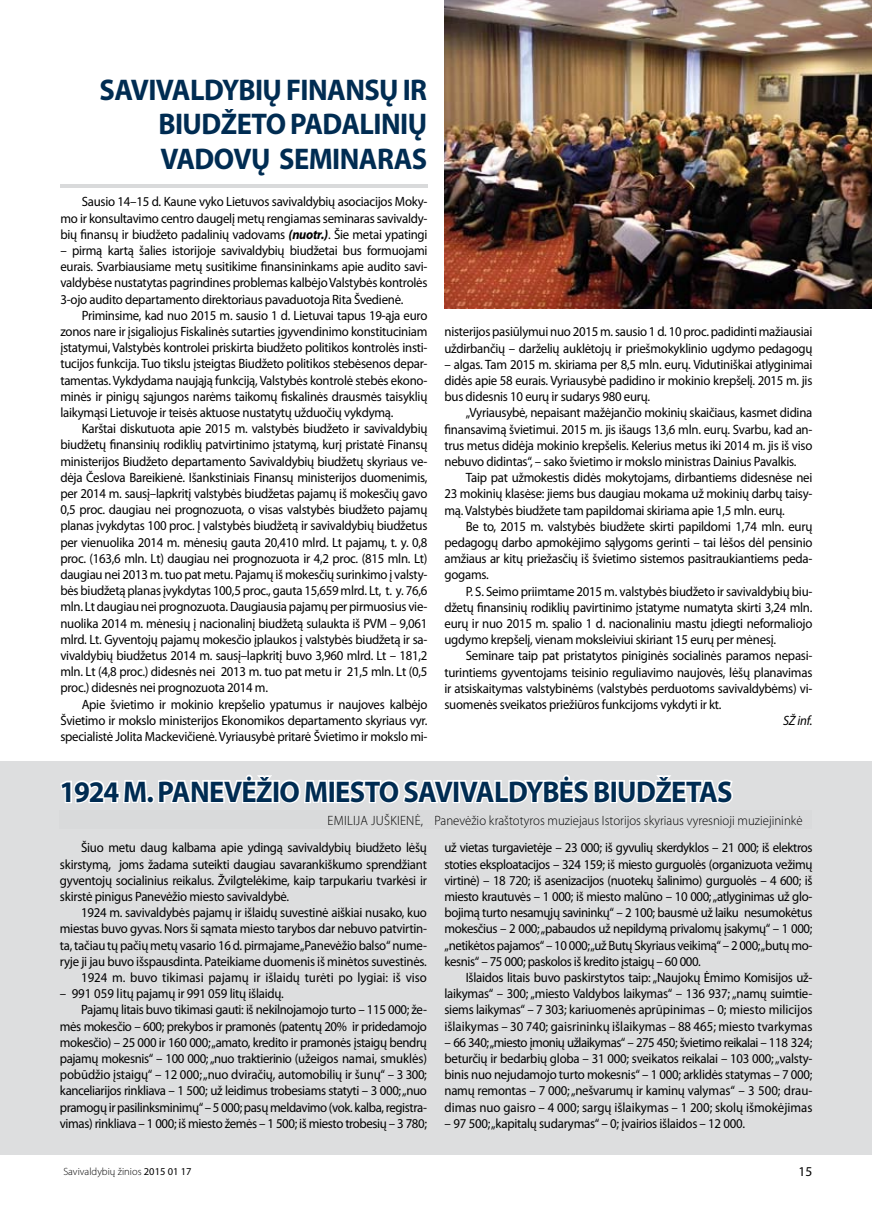
<style>
.page{position:relative;width:872px;height:1212px;background:#fff}
.page>*{position:absolute;margin:0;border:0;box-sizing:border-box;transform-origin:0 0}
.t1{font:700 30px/34.8px "Myriad Pro";letter-spacing:-.02em;color:#002c52;text-align:justify;scale:.95 1}
.t2{font:13.5px/16.2px "Myriad Pro";letter-spacing:-.02em;color:#000;text-align:justify;scale:.95 1}
.t3{font:300 13.5px "Myriad Pro";color:#000;scale:.95 1}
.t4{font:italic 13.5px "Myriad Pro";color:#000;scale:.95 1}
.t5{font:13.5px "Myriad Pro";letter-spacing:-.02em;color:#000}
.t6{font:300 10.5px "Myriad Pro";color:#000}
.s1{font-weight:700;font-style:italic}
.s2{font-weight:400}
</style>
<div class="page">
<div style="left:1px;top:761px;width:871px;height:393px;background:#dddedf"></div>
<hr style="left:60px;top:185px;width:367px;height:3px;background:#d9dadb">
<svg style="left:60px;top:780px;width:88px;height:24px"></svg>
<div style="left:146px;top:795px;width:8px;height:8px;border:3px solid #fff;border-radius:50%"></div>
<svg style="left:158px;top:775px;width:575px;height:29px"></svg>
<div style="left:60px;top:810px;width:752px;height:19px;background:#d9dadb"></div>
<img style="left:444px;top:0;width:428px;height:308px">
<h1 class="t1" style="left:158px;top:71px;width:284px;text-indent:-59px">SAVIVALDYBIŲ FINANSŲ IR BIUDŽETO PADALINIŲ VADOVŲ SEMINARAS</h1>
<p class="t2" style="left:60px;top:194px;width:388px;text-indent:21px">Sausio 14–15 d. Kaune vyko Lietuvos savivaldybių asociacijos Moky&shy;mo ir konsultavimo centro daugelį metų rengiamas seminaras savivaldy&shy;bių finansų ir biudžeto padalinių vadovams <span class="s1">(nuotr.)</span>. Šie metai ypatingi</p>
<p class="t2" style="left:60px;top:242px;width:388px">– pirmą kartą šalies istorijoje savivaldybių biudžetai bus formuojami eurais. Svarbiausiame metų susitikime finansininkams apie audito savi&shy;valdybėse nustatytas pagrindines problemas kalbėjo Valstybės kontrolės 3-ojo audito departamento direktoriaus pavaduotoja Rita Švedienė.</p>
<p class="t2" style="left:60px;top:307px;width:388px;text-indent:21px">Priminsime, kad nuo 2015 m. sausio 1 d. Lietuvai tapus 19-ąja euro zonos nare ir įsigaliojus Fiskalinės sutarties įgyvendinimo konstituciniam įstatymui, Valstybės kontrolei priskirta biudžeto politikos kontrolės insti&shy;tucijos funkcija. Tuo tikslu įsteigtas Biudžeto politikos stebėsenos depar&shy;tamentas. Vykdydama naująją funkciją, Valstybės kontrolė stebės ekono&shy;minės ir pinigų sąjungos narėms taikomų fiskalinės drausmės taisyklių laikymąsi Lietuvoje ir teisės aktuose nustatytų užduočių vykdymą.</p>
<p class="t2" style="left:60px;top:420px;width:388px;text-indent:21px">Karštai diskutuota apie 2015 m. valstybės biudžeto ir savivaldybių biudžetų finansinių rodiklių patvirtinimo įstatymą, kurį pristatė Finansų ministerijos Biudžeto departamento Savivaldybių biudžetų skyriaus ve&shy;dėja Česlova Bareikienė. Išankstiniais Finansų ministerijos duomenimis, per 2014 m. sausį–lapkritį valstybės biudžetas pajamų iš mokesčių gavo 0,5 proc. daugiau nei prognozuota, o visas valstybės biudžeto pajamų planas įvykdytas 100 proc. Į valstybės biudžetą ir savivaldybių biudžetus per vienuolika 2014 m. mėnesių gauta 20,410 mlrd. Lt pajamų, t. y. 0,8 proc. (163,6 mln. Lt) daugiau nei prognozuota ir 4,2 proc. (815 mln. Lt) daugiau nei 2013 m. tuo pat metu. Pajamų iš mokesčių surinkimo į valsty&shy;bės biudžetą planas įvykdytas 100,5 proc., gauta 15,659 mlrd. Lt, t. y. 76,6 mln. Lt daugiau nei prognozuota. Daugiausia pajamų per pirmuosius vie&shy;nuolika 2014 m. mėnesių į nacionalinį biudžetą sulaukta iš PVM – 9,061 mlrd. Lt. Gyventojų pajamų mokesčio įplaukos į valstybės biudžetą ir sa&shy;vivaldybių biudžetus 2014 m. sausį–lapkritį buvo 3,960 mlrd. Lt – 181,2 mln. Lt (4,8 proc.) didesnės nei 2013 m. tuo pat metu ir 21,5 mln. Lt (0,5 proc.) didesnės nei prognozuota 2014 m.</p>
<p class="t2" style="left:60px;top:696px;width:388px;text-indent:21px">Apie švietimo ir mokinio krepšelio ypatumus ir naujoves kalbėjo Švietimo ir mokslo ministerijos Ekonomikos departamento skyriaus vyr. specialistė Jolita Mackevičienė. Vyriausybė pritarė Švietimo ir mokslo mi-</p>
<h1 class="t1" style="left:60px;top:773px;width:710px">1924 M. PANEVĖŽIO MIESTO SAVIVALDYBĖS BIUDŽETAS</h1>
<p class="t2" style="left:60px;top:839px;width:388px;text-indent:21px">Šiuo metu daug kalbama apie ydingą savivaldybių biudžeto lėšų skirstymą, joms žadama suteikti daugiau savarankiškumo sprendžiant gyventojų socialinius reikalus. Žvilgtelėkime, kaip tarpukariu tvarkėsi ir skirstė pinigus Panevėžio miesto savivaldybė.</p>
<p class="t2" style="left:60px;top:904px;width:388px;text-align:right">1924 m. savivaldybės pajamų ir išlaidų suvestinė aiškiai nusako, kuo miestas buvo gyvas. Nors ši sąmata miesto tarybos dar nebuvo patvirtin&shy;ta, tačiau tų pačių metų vasario 16 d. pirmajame „Panevėžio balso“ nume&shy;ryje ji jau buvo išspausdinta. Pateikiame duomenis iš minėtos suvestinės.<br>1924 m. buvo tikimasi pajamų ir išlaidų turėti po lygiai: iš viso</p>
<p class="t2" style="left:60px;top:985px;width:237px">– 991 059 litų pajamų ir 991 059 litų išlaidų.</p>
<p class="t2" style="left:81px;top:1001px;width:365px">Pajamų litais buvo tikimasi gauti: iš nekilnojamojo turto – 115 000; že-</p>
<p class="t2" style="left:60px;top:1018px;width:388px">mės mokesčio – 600; prekybos ir pramonės (patentų 20% ir pridedamojo</p>
<p class="t2" style="left:60px;top:1034px;width:388px">mokesčio) – 25 000 ir 160 000; „amato, kredito ir pramonės įstaigų bendrų</p>
<p class="t2" style="left:60px;top:1050px;width:388px">pajamų mokesnis“ – 100 000; „nuo traktierinio (užeigos namai, smuklės)</p>
<p class="t2" style="left:60px;top:1066px;width:388px">pobūdžio įstaigų“ – 12 000; „nuo dviračių, automobilių ir šunų“ – 3 300;</p>
<p class="t2" style="left:60px;top:1082px;width:388px">kanceliarijos rinkliava – 1 500; už leidimus trobesiams statyti – 3 000; „nuo</p>
<p class="t2" style="left:60px;top:1099px;width:388px">pramogų ir pasilinksminimų“ – 5 000; pasų meldavimo (vok. kalba, registra-</p>
<p class="t2" style="left:60px;top:1115px;width:388px">vimas) rinkliava – 1 000; iš miesto žemės – 1 500; iš miesto trobesių – 3 780;</p>
<p class="t2" style="left:444px;top:323px;width:389px">nisterijos pasiūlymui nuo 2015 m. sausio 1 d. 10 proc. padidinti mažiausiai uždirbančių – darželių auklėtojų ir priešmokyklinio ugdymo pedagogų</p>
<p class="t2" style="left:444px;top:356px;width:389px">– algas. Tam 2015 m. skiriama per 8,5 mln. eurų. Vidutiniškai atlyginimai didės apie 58 eurais. Vyriausybė padidino ir mokinio krepšelį. 2015 m. jis bus didesnis 10 eurų ir sudarys 980 eurų.</p>
<p class="t2" style="left:444px;top:404px;width:389px;text-indent:21px">„Vyriausybė, nepaisant mažėjančio mokinių skaičiaus, kasmet didina finansavimą švietimui. 2015 m. jis išaugs 13,6 mln. eurų. Svarbu, kad an&shy;trus metus didėja mokinio krepšelis. Kelerius metus iki 2014 m. jis iš viso nebuvo didintas“, – sako švietimo ir mokslo ministras Dainius Pavalkis.</p>
<p class="t2" style="left:444px;top:469px;width:389px;text-indent:21px">Taip pat užmokestis didės mokytojams, dirbantiems didesnėse nei 23 mokinių klasėse: jiems bus daugiau mokama už mokinių darbų taisy&shy;mą. Valstybės biudžete tam papildomai skiriama apie 1,5 mln. eurų.</p>
<p class="t2" style="left:444px;top:518px;width:389px;text-indent:21px">Be to, 2015 m. valstybės biudžete skirti papildomi 1,74 mln. eurų pedagogų darbo apmokėjimo sąlygoms gerinti – tai lėšos dėl pensinio amžiaus ar kitų priežasčių iš švietimo sistemos pasitraukiantiems peda&shy;gogams.</p>
<p class="t2" style="left:444px;top:583px;width:389px;text-indent:21px">P. S. Seimo priimtame 2015 m. valstybės biudžeto ir savivaldybių biu&shy;džetų finansinių rodiklių pavirtinimo įstatyme numatyta skirti 3,24 mln. eurų ir nuo 2015 m. spalio 1 d. nacionaliniu mastu įdiegti neformaliojo ugdymo krepšelį, vienam moksleiviui skiriant 15 eurų per mėnesį.</p>
<p class="t2" style="left:444px;top:647px;width:389px;text-indent:21px">Seminare taip pat pristatytos piniginės socialinės paramos nepasi&shy;turintiems gyventojams teisinio reguliavimo naujovės, lėšų planavimas ir atsiskaitymas valstybinėms (valstybės perduotoms savivaldybėms) vi&shy;suomenės sveikatos priežiūros funkcijoms vykdyti ir kt.</p>
<p class="t4" style="left:783px;top:712px;width:32px">SŽ inf.</p>
<p class="t3" style="left:327px;top:812px;width:501px">Emilija Juškienė, Panevėžio kraštotyros muziejaus Istorijos skyriaus vyresnioji muziejininkė</p>
<p class="t2" style="left:444px;top:839px;width:389px">už vietas turgavietėje – 23 000; iš gyvulių skerdyklos – 21 000; iš elektros stoties eksploatacijos – 324 159; iš miesto gurguolės (organizuota vežimų virtinė) – 18 720; iš asenizacijos (nuotekų šalinimo) gurguolės – 4 600; iš miesto krautuvės – 1 000; iš miesto malūno – 10 000; „atlyginimas už glo&shy;bojimą turto nesamųjų savininkų“ – 2 100; bausmė už laiku nesumokėtus mokesčius – 2 000; „pabaudos už nepildymą privalomų įsakymų“ – 1 000; „netikėtos pajamos“ – 10 000; „už Butų Skyriaus veikimą“ – 2 000; „butų mo&shy;kesnis“ – 75 000; paskolos iš kredito įstaigų – 60 000.</p>
<p class="t2" style="left:444px;top:969px;width:389px;text-indent:21px">Išlaidos litais buvo paskirstytos taip: „Naujokų Ėmimo Komisijos už&shy;laikymas“ – 300; „miesto Valdybos laikymas“ – 136 937; „namų suimtie&shy;siems laikymas“ – 7 303; kariuomenės aprūpinimas – 0; miesto milicijos išlaikymas – 30 740; gaisrininkų išlaikymas – 88 465; miesto tvarkymas</p>
<p class="t2" style="left:444px;top:1034px;width:389px">– 66 340; „miesto įmonių užlaikymas“ – 275 450; švietimo reikalai – 118 324; beturčių ir bedarbių globa – 31 000; sveikatos reikalai – 103 000; „valsty&shy;binis nuo nejudamojo turto mokesnis“ – 1 000; arklidės statymas – 7 000; namų remontas – 7 000; „nešvarumų ir kaminų valymas“ – 3 500; drau&shy;dimas nuo gaisro – 4 000; sargų išlaikymas – 1 200; skolų išmokėjimas</p>
<p class="t2" style="left:444px;top:1115px;width:318px">– 97 500; „kapitalų sudarymas“ – 0; įvairios išlaidos – 12 000.</p>
<p class="t6" style="left:63px;top:1165px;width:130px">Savivaldybių žinios <span class="s2">2015 01 17</span></p>
<p class="t5" style="left:798px;top:1163px;width:15px">15</p>
</div>
